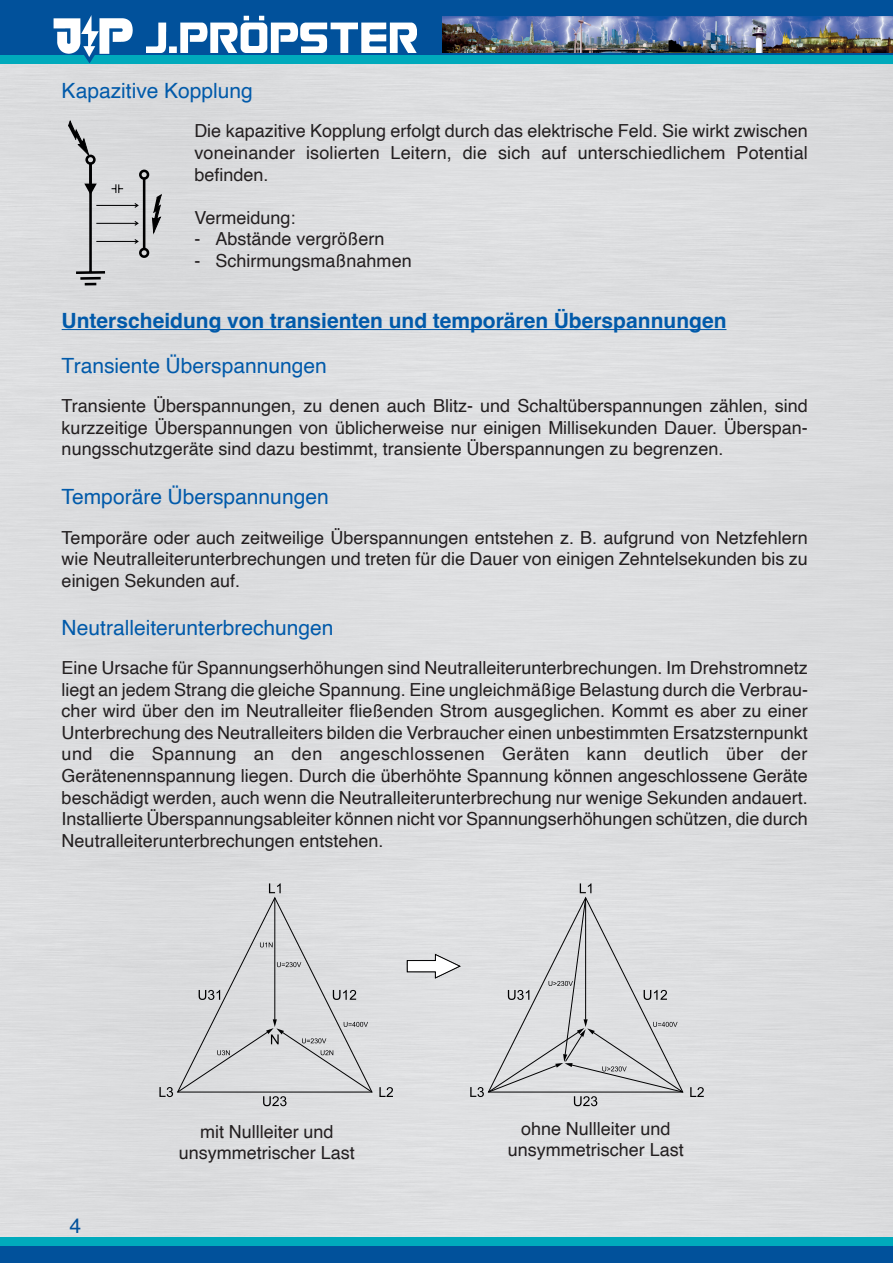
<style>
.page{position:relative;width:893px;height:1263px;background:#fff}
.page>*{position:absolute;margin:0;border:0;box-sizing:border-box;transform-origin:0 0}
.t1{font:21px "Helvetica";color:#015aaa}
.t2{font:700 21px "Helvetica";color:#015aaa}
.t3{font:21px "Helvetica";color:#01519b}
.t4{font:18px/21.6px "Helvetica";color:#231f20;text-align:justify}
</style>
<div class="page">
<div style="left:0;top:0;width:893px;height:55px;background:#01519b"></div>
<div style="left:0;top:55px;width:893px;height:9px;background:#00aabc"></div>
<div style="left:0;top:1237px;width:893px;height:9px;background:#00aabc"></div>
<img style="left:146px;top:15px;width:271px;height:37px">
<div style="left:0;top:1246px;width:893px;height:17px;background:#01519b"></div>
<img style="left:442px;top:17px;width:451px;height:35px">
<svg style="left:84px;top:56px;width:10px;height:7px"></svg>
<img style="left:53px;top:16px;width:80px;height:40px">
<hr style="left:62px;top:329px;width:664px;height:1px;background:#015aaa">
<div style="left:85px;top:155px;width:11px;height:10px;border:3px solid #000001;border-radius:50%"></div>
<svg style="left:84px;top:184px;width:13px;height:11px"></svg>
<svg style="left:85px;top:283px;width:11px;height:2px"></svg>
<hr style="left:80px;top:277px;width:21px;height:3px;background:#000001">
<hr style="left:76px;top:271px;width:29px;height:3px;background:#000001">
<hr style="left:89px;top:164px;width:3px;height:108px;background:#000001">
<svg style="left:68px;top:120px;width:21px;height:36px"></svg>
<hr style="left:96px;top:205px;width:41px;height:1px;background:#000001">
<hr style="left:96px;top:223px;width:41px;height:1px;background:#000001">
<hr style="left:96px;top:241px;width:41px;height:1px;background:#000001">
<svg style="left:112px;top:184px;width:11px;height:9px"></svg>
<svg style="left:133px;top:168px;width:29px;height:91px"></svg>
<svg style="left:379px;top:1087px;width:14px;height:10px"></svg>
<svg style="left:690px;top:1087px;width:14px;height:10px"></svg>
<svg style="left:407px;top:953px;width:54px;height:26px"></svg>
<div style="left:470px;top:883px;width:214px;height:223px;background:#dfe0e2"></div>
<div style="left:159px;top:883px;width:214px;height:223px;background:#dbdcde"></div>
<p class="t1" style="left:62px;top:74px;width:193px">Kapazitive Kopplung</p>
<p class="t4" style="left:194px;top:121px;width:615px">Die kapazitive Kopplung erfolgt durch das elektrische Feld. Sie wirkt zwischen voneinander isolierten Leitern, die sich auf unterschiedlichem Potential befinden.</p>
<p class="t4" style="left:194px;top:207px;width:103px">Vermeidung:</p>
<p class="t4" style="left:194px;top:229px;width:192px">- Abstände vergrößern</p>
<p class="t4" style="left:194px;top:250px;width:219px">- Schirmungsmaßnahmen</p>
<p class="t2" style="left:62px;top:308px;width:666px">Unterscheidung von transienten und temporären Überspannungen</p>
<p class="t1" style="left:62px;top:349px;width:267px">Transiente Überspannungen</p>
<p class="t4" style="left:62px;top:396px;width:748px">Transiente Überspannungen, zu denen auch Blitz- und Schaltüberspannungen zählen, sind kurzzeitige Überspannungen von üblicherweise nur einigen Millisekunden Dauer. Überspan&shy;nungsschutzgeräte sind dazu bestimmt, transiente Überspannungen zu begrenzen.</p>
<p class="t1" style="left:62px;top:481px;width:269px">Temporäre Überspannungen</p>
<p class="t4" style="left:62px;top:527px;width:748px">Temporäre oder auch zeitweilige Überspannungen entstehen z. B. aufgrund von Netzfehlern wie Neutralleiterunterbrechungen und treten für die Dauer von einigen Zehntelsekunden bis zu einigen Sekunden auf.</p>
<p class="t1" style="left:62px;top:611px;width:273px">Neutralleiterunterbrechungen</p>
<p class="t4" style="left:62px;top:657px;width:748px">Eine Ursache für Spannungserhöhungen sind Neutralleiterunterbrechungen. Im Drehstromnetz liegt an jedem Strang die gleiche Spannung. Eine ungleichmäßige Belastung durch die Verbrau&shy;cher wird über den im Neutralleiter fließenden Strom ausgeglichen. Kommt es aber zu einer Unterbrechung des Neutralleiters bilden die Verbraucher einen unbestimmten Ersatzsternpunkt und die Spannung an den angeschlossenen Geräten kann deutlich über der Gerätenennspannung liegen. Durch die überhöhte Spannung können angeschlossene Geräte beschädigt werden, auch wenn die Neutralleiterunterbrechung nur wenige Sekunden andauert.<br>Installierte Überspannungsableiter können nicht vor Spannungserhöhungen schützen, die durch Neutralleiterunterbrechungen entstehen.</p>
<p class="t3" style="left:70px;top:1210px;width:13px">4</p>
<p class="t4" style="left:179px;top:1121px;width:177px;text-align:center">mit Nullleiter und unsymmetrischer Last</p>
<p class="t4" style="left:508px;top:1118px;width:177px;text-align:center">ohne Nullleiter und unsymmetrischer Last</p>
</div>
